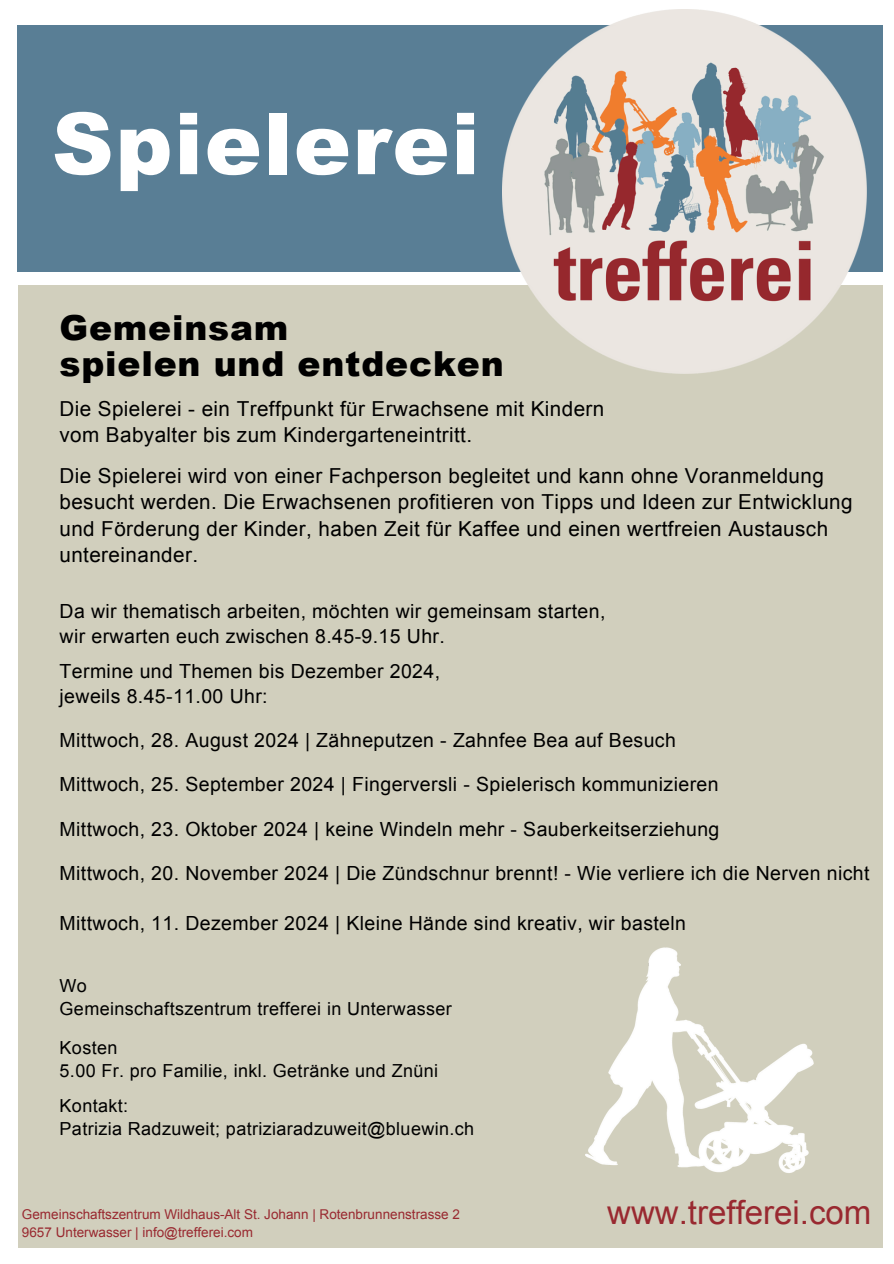
<style>
.page{position:relative;width:894px;height:1264px;background:#fff}
.page>*{position:absolute;margin:0;border:0;box-sizing:border-box;transform-origin:0 0}
.t1{font:900 85.65px "Arial";letter-spacing:.02em;color:#fff}
.t2{font:900 34.5px/36px "Arial";letter-spacing:.025em;color:#000}
.t3{font:33px "Arial";color:#992930}
.t4{font:20.7px/26.2px "Arial";letter-spacing:.02em;color:#000}
.t5{font:19.5px/25px "Arial";letter-spacing:.02em;color:#000}
.t6{font:18px/23.1px "Arial";letter-spacing:.02em;color:#000}
.t7{font:13.5px "Arial";color:#992930}
</style>
<div class="page">
<div style="left:18px;top:25px;width:864px;height:246px;background:#597e95"></div>
<div style="left:18px;top:286px;width:864px;height:961px;background:#d1cfbd"></div>
<img style="left:502px;top:10px;width:363px;height:363px">
<img style="left:585px;top:947px;width:228px;height:226px">
<h5 class="t1" style="left:52px;top:80px;width:429px">Spielerei</h5>
<h5 class="t2" style="left:59px;top:308px;width:445px">Gemeinsam<br>spielen und entdecken</h5>
<p class="t4" style="left:59px;top:395px;width:546px">Die Spielerei - ein Treffpunkt für Erwachsene mit Kindern vom Babyalter bis zum Kindergarteneintritt.</p>
<h3 class="t4" style="left:59px;top:463px;width:794px">Die Spielerei wird von einer Fachperson begleitet und kann ohne Voranmeldung besucht werden. Die Erwachsenen profitieren von Tipps und Ideen zur Entwicklung und Förderung der Kinder, haben Zeit für Kaffee und einen wertfreien Austausch untereinander.</h3>
<h2 class="t5" style="left:60px;top:599px;width:547px">Da wir thematisch arbeiten, möchten wir gemeinsam starten, wir erwarten euch zwischen 8.45-9.15 Uhr.</h2>
<h4 class="t5" style="left:60px;top:658px;width:382px">Termine und Themen bis Dezember 2024, jeweils 8.45-11.00 Uhr:</h4>
<h4 class="t5" style="left:60px;top:727px;width:617px">Mittwoch, 28. August 2024 | Zähneputzen - Zahnfee Bea auf Besuch</h4>
<h4 class="t5" style="left:60px;top:772px;width:660px">Mittwoch, 25. September 2024 | Fingerversli - Spielerisch kommunizieren</h4>
<h4 class="t5" style="left:60px;top:816px;width:661px">Mittwoch, 23. Oktober 2024 | keine Windeln mehr - Sauberkeitserziehung</h4>
<h4 class="t5" style="left:60px;top:860px;width:811px">Mittwoch, 20. November 2024 | Die Zündschnur brennt! - Wie verliere ich die Nerven nicht</h4>
<h4 class="t5" style="left:60px;top:910px;width:627px">Mittwoch, 11. Dezember 2024 | Kleine Hände sind kreativ, wir basteln</h4>
<h4 class="t6" style="left:60px;top:974px;width:393px">Wo<br>Gemeinschaftszentrum trefferei in Unterwasser</h4>
<h4 class="t6" style="left:60px;top:1036px;width:380px">Kosten<br>5.00 Fr. pro Familie, inkl. Getränke und Znüni</h4>
<h4 class="t6" style="left:60px;top:1093px;width:416px">Kontakt:<br>Patrizia Radzuweit; patriziaradzuweit@bluewin.ch</h4>
<h5 class="t7" style="left:22px;top:1206px;width:439px">Gemeinschaftszentrum Wildhaus-Alt St. Johann | Rotenbrunnenstrasse 2</h5>
<p class="t7" style="left:22px;top:1224px;width:232px">9657 Unterwasser | info@trefferei.com</p>
<p class="t3" style="left:607px;top:1194px;width:266px">www.trefferei.com</p>
</div>
